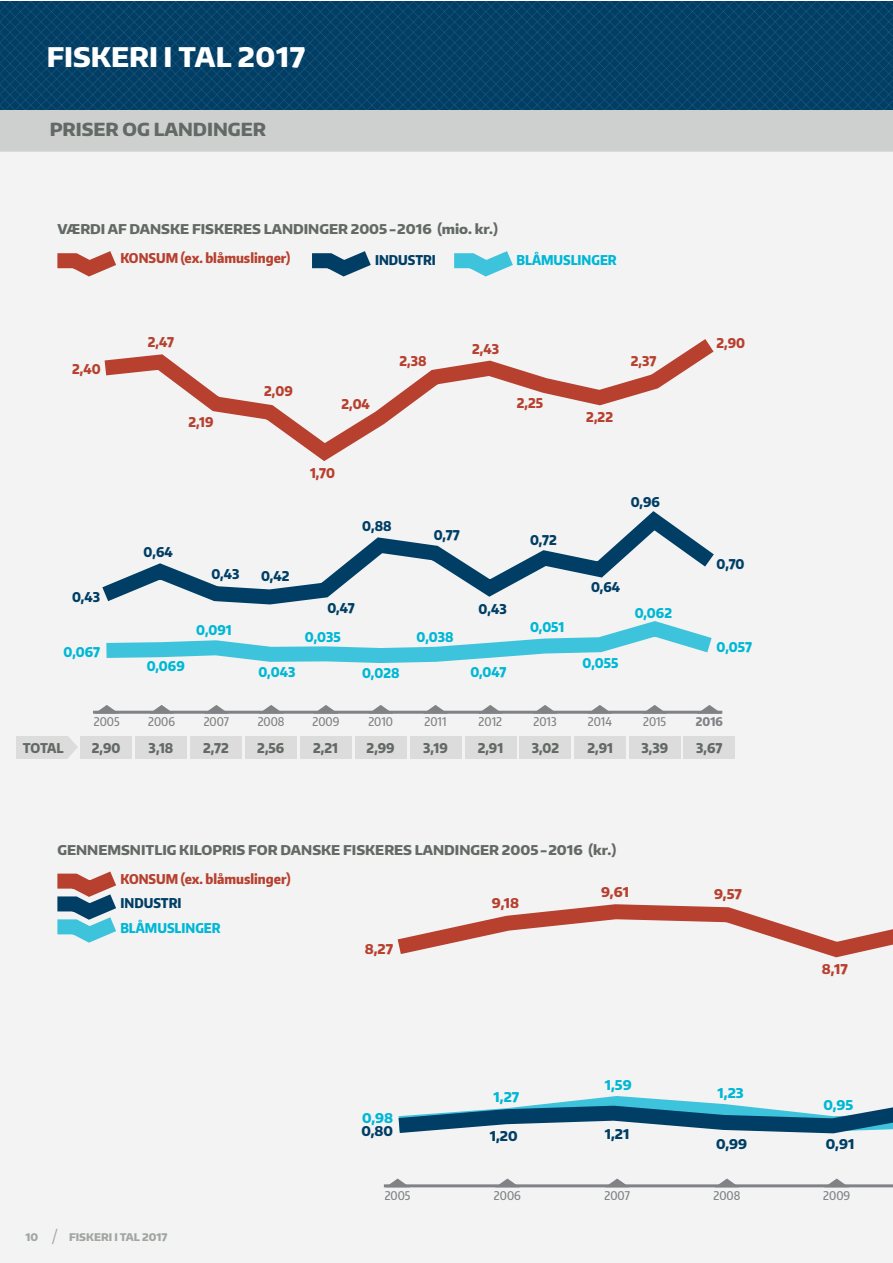
<style>
.page{position:relative;width:893px;height:1263px;background:#fff}
.page>*{position:absolute;margin:0;border:0;box-sizing:border-box;transform-origin:0 0}
.t1{font:800 27px "Encode Sans";color:#fff}
.t2{font:800 18px "Encode Sans";color:#636a65}
.t3{font:800 13.5px "Encode Sans";color:#636a65}
.t4{font:800 13.5px "Encode Sans";color:#00b7d6;scale:.9 1}
.t5{font:800 13.5px "Encode Sans";color:#636a65;scale:.9 1}
.t6{font:800 13.5px "Encode Sans";color:#b7402f;scale:.9 1}
.t7{font:800 13.5px "Encode Sans";color:#003e65;scale:.9 1}
.t8{font:800 13.5px "Encode Sans Condensed";color:#b7402f}
.t9{font:800 13.5px "Encode Sans Condensed";color:#00b7d6}
.t10{font:800 13.5px "Encode Sans";color:#b7402f;scale:.96 1}
.t11{font:800 13.5px "Encode Sans";color:#003e65;scale:.96 1}
.t12{font:800 13.5px "Encode Sans";color:#00b7d6;scale:.96 1}
.t13{font:800 13.5px "Encode Sans Condensed";color:#003e65}
.t14{font:500 12px "Encode Sans Condensed";color:#808285}
.t15{font:800 12px "Encode Sans Condensed";color:#808285}
.t16{font:800 10.5px "Encode Sans";color:#a0a6a2}
.s1{font-weight:300;font-size:18px}
</style>
<div class="page">
<div style="left:0;top:32px;width:892px;height:1231px;background:#f2f3f2"></div>
<div style="left:0;top:109px;width:892px;height:43px;background:#cdd0cf"></div>
<img style="left:0;top:1px;width:892px;height:108px">
<svg style="left:397px;top:904px;width:495px;height:54px"></svg>
<svg style="left:398px;top:1096px;width:494px;height:38px"></svg>
<svg style="left:104px;top:339px;width:610px;height:122px"></svg>
<svg style="left:102px;top:511px;width:612px;height:94px"></svg>
<svg style="left:106px;top:621px;width:606px;height:42px"></svg>
<div style="left:81px;top:736px;width:51px;height:22px;background:#dcdcdc"></div>
<div style="left:135px;top:736px;width:52px;height:22px;background:#dcdcdc"></div>
<div style="left:190px;top:736px;width:51px;height:22px;background:#dcdcdc"></div>
<div style="left:245px;top:736px;width:51px;height:22px;background:#dcdcdc"></div>
<div style="left:300px;top:736px;width:51px;height:22px;background:#dcdcdc"></div>
<div style="left:355px;top:736px;width:51px;height:22px;background:#dcdcdc"></div>
<div style="left:410px;top:736px;width:51px;height:22px;background:#dcdcdc"></div>
<div style="left:465px;top:736px;width:51px;height:22px;background:#dcdcdc"></div>
<div style="left:520px;top:736px;width:51px;height:22px;background:#dcdcdc"></div>
<div style="left:575px;top:736px;width:51px;height:22px;background:#dcdcdc"></div>
<div style="left:629px;top:736px;width:51px;height:22px;background:#dcdcdc"></div>
<div style="left:684px;top:736px;width:51px;height:22px;background:#dcdcdc"></div>
<hr style="left:95px;top:711px;width:626px;height:3px;background:#808285">
<svg style="left:697px;top:705px;width:25px;height:9px"></svg>
<svg style="left:642px;top:705px;width:25px;height:9px"></svg>
<svg style="left:587px;top:705px;width:25px;height:9px"></svg>
<svg style="left:533px;top:705px;width:24px;height:9px"></svg>
<svg style="left:478px;top:705px;width:25px;height:9px"></svg>
<svg style="left:423px;top:705px;width:25px;height:9px"></svg>
<svg style="left:368px;top:705px;width:25px;height:9px"></svg>
<svg style="left:314px;top:705px;width:24px;height:9px"></svg>
<svg style="left:259px;top:705px;width:25px;height:9px"></svg>
<svg style="left:204px;top:705px;width:25px;height:9px"></svg>
<svg style="left:149px;top:705px;width:25px;height:9px"></svg>
<svg style="left:94px;top:705px;width:25px;height:9px"></svg>
<div style="left:16px;top:736px;width:52px;height:22px;background:#dcdcdc"></div>
<svg style="left:68px;top:737px;width:10px;height:21px"></svg>
<hr style="left:385px;top:1184px;width:507px;height:3px;background:#808285">
<svg style="left:824px;top:1178px;width:25px;height:7px"></svg>
<svg style="left:714px;top:1178px;width:25px;height:7px"></svg>
<svg style="left:605px;top:1178px;width:25px;height:7px"></svg>
<svg style="left:495px;top:1178px;width:25px;height:7px"></svg>
<svg style="left:385px;top:1178px;width:25px;height:7px"></svg>
<svg style="left:57px;top:251px;width:59px;height:26px"></svg>
<svg style="left:312px;top:251px;width:59px;height:26px"></svg>
<svg style="left:454px;top:251px;width:59px;height:26px"></svg>
<svg style="left:57px;top:871px;width:59px;height:72px"></svg>
<h1 class="t1" style="left:47px;top:39px;width:260px">FISKERI I TAL 2017</h1>
<h2 class="t2" style="left:50px;top:117px;width:218px">PRISER OG LANDINGER</h2>
<p class="t3" style="left:57px;top:220px;width:442px">VÆRDI AF DANSKE FISKERES LANDINGER 2005 -2016 (MIO. KR.)</p>
<p class="t8" style="left:120px;top:249px;width:171px">KONSUM (EX. BLÅMUSLINGER)</p>
<p class="t13" style="left:375px;top:251px;width:62px">INDUSTRI</p>
<p class="t9" style="left:516px;top:251px;width:102px">BLÅMUSLINGER</p>
<p class="t6" style="left:72px;top:360px;width:33px">2,40</p>
<p class="t7" style="left:72px;top:588px;width:33px">0,43</p>
<p class="t4" style="left:64px;top:643px;width:42px">0,067</p>
<p class="t6" style="left:148px;top:333px;width:31px">2,47</p>
<p class="t6" style="left:188px;top:413px;width:29px">2,19</p>
<p class="t7" style="left:144px;top:543px;width:34px">0,64</p>
<p class="t7" style="left:211px;top:565px;width:33px">0,43</p>
<p class="t4" style="left:196px;top:621px;width:41px">0,091</p>
<p class="t4" style="left:147px;top:657px;width:44px">0,069</p>
<p class="t6" style="left:264px;top:382px;width:33px">2,09</p>
<p class="t6" style="left:341px;top:395px;width:33px">2,04</p>
<p class="t6" style="left:399px;top:352px;width:32px">2,38</p>
<p class="t6" style="left:472px;top:340px;width:32px">2,43</p>
<p class="t6" style="left:517px;top:394px;width:31px">2,25</p>
<p class="t6" style="left:310px;top:464px;width:29px">1,70</p>
<p class="t7" style="left:362px;top:517px;width:34px">0,88</p>
<p class="t7" style="left:261px;top:567px;width:33px">0,42</p>
<p class="t4" style="left:258px;top:663px;width:43px">0,043</p>
<p class="t7" style="left:327px;top:599px;width:32px">0,47</p>
<p class="t4" style="left:305px;top:628px;width:41px">0,035</p>
<p class="t4" style="left:362px;top:664px;width:43px">0,028</p>
<p class="t7" style="left:434px;top:526px;width:30px">0,77</p>
<p class="t4" style="left:417px;top:628px;width:43px">0,038</p>
<p class="t7" style="left:479px;top:600px;width:33px">0,43</p>
<p class="t4" style="left:470px;top:663px;width:42px">0,047</p>
<p class="t7" style="left:530px;top:531px;width:31px">0,72</p>
<p class="t4" style="left:530px;top:618px;width:40px">0,051</p>
<p class="t6" style="left:586px;top:408px;width:31px">2,22</p>
<p class="t6" style="left:631px;top:352px;width:30px">2,37</p>
<p class="t7" style="left:631px;top:493px;width:34px">0,96</p>
<p class="t7" style="left:591px;top:578px;width:34px">0,64</p>
<p class="t4" style="left:635px;top:604px;width:43px">0,062</p>
<p class="t4" style="left:583px;top:654px;width:41px">0,055</p>
<p class="t6" style="left:716px;top:334px;width:33px">2,90</p>
<p class="t7" style="left:716px;top:555px;width:33px">0,70</p>
<p class="t4" style="left:716px;top:638px;width:41px">0,057</p>
<p class="t5" style="left:23px;top:739px;width:47px">TOTAL</p>
<p class="t14" style="left:94px;top:714px;width:27px">2005</p>
<p class="t14" style="left:148px;top:714px;width:28px">2006</p>
<p class="t14" style="left:204px;top:714px;width:27px">2007</p>
<p class="t14" style="left:258px;top:714px;width:28px">2008</p>
<p class="t14" style="left:312px;top:714px;width:28px">2009</p>
<p class="t14" style="left:368px;top:714px;width:26px">2010</p>
<p class="t14" style="left:424px;top:714px;width:24px">2011</p>
<p class="t14" style="left:479px;top:714px;width:25px">2012</p>
<p class="t14" style="left:533px;top:714px;width:25px">2013</p>
<p class="t14" style="left:588px;top:714px;width:26px">2014</p>
<p class="t14" style="left:643px;top:714px;width:25px">2015</p>
<p class="t15" style="left:696px;top:714px;width:28px">2016</p>
<p class="t5" style="left:92px;top:739px;width:33px">2,90</p>
<p class="t5" style="left:149px;top:739px;width:29px">3,18</p>
<p class="t5" style="left:203px;top:739px;width:30px">2,72</p>
<p class="t5" style="left:257px;top:739px;width:32px">2,56</p>
<p class="t5" style="left:313px;top:739px;width:29px">2,21</p>
<p class="t5" style="left:367px;top:739px;width:33px">2,99</p>
<p class="t5" style="left:423px;top:739px;width:29px">3,19</p>
<p class="t5" style="left:478px;top:739px;width:30px">2,91</p>
<p class="t5" style="left:532px;top:739px;width:32px">3,02</p>
<p class="t5" style="left:588px;top:739px;width:30px">2,91</p>
<p class="t5" style="left:641px;top:739px;width:31px">3,39</p>
<p class="t5" style="left:696px;top:739px;width:31px">3,67</p>
<p class="t3" style="left:57px;top:841px;width:560px">GENNEMSNITLIG KILOPRIS FOR DANSKE FISKERES LANDINGER 2005 -2016 (KR.)</p>
<p class="t8" style="left:121px;top:870px;width:171px">KONSUM (EX. BLÅMUSLINGER)</p>
<p class="t13" style="left:121px;top:894px;width:62px">INDUSTRI</p>
<p class="t9" style="left:120px;top:919px;width:102px">BLÅMUSLINGER</p>
<p class="t10" style="left:365px;top:940px;width:31px">8,27</p>
<p class="t12" style="left:362px;top:1109px;width:34px">0,98</p>
<p class="t11" style="left:361px;top:1122px;width:35px">0,80</p>
<p class="t10" style="left:492px;top:894px;width:30px">9,18</p>
<p class="t12" style="left:493px;top:1088px;width:28px">1,27</p>
<p class="t11" style="left:490px;top:1127px;width:31px">1,20</p>
<p class="t10" style="left:601px;top:883px;width:31px">9,61</p>
<p class="t12" style="left:605px;top:1076px;width:30px">1,59</p>
<p class="t11" style="left:605px;top:1125px;width:27px">1,21</p>
<p class="t10" style="left:714px;top:885px;width:30px">9,57</p>
<p class="t12" style="left:717px;top:1083px;width:29px">1,23</p>
<p class="t11" style="left:716px;top:1135px;width:34px">0,99</p>
<p class="t10" style="left:822px;top:960px;width:28px">8,17</p>
<p class="t12" style="left:823px;top:1096px;width:33px">0,95</p>
<p class="t11" style="left:826px;top:1135px;width:31px">0,91</p>
<p class="t16" style="left:26px;top:1230px;width:144px">10 <span class="s1">/</span> FISKERI I TAL 2017</p>
<p class="t14" style="left:385px;top:1187px;width:27px">2005</p>
<p class="t14" style="left:494px;top:1187px;width:28px">2006</p>
<p class="t14" style="left:605px;top:1187px;width:27px">2007</p>
<p class="t14" style="left:713px;top:1187px;width:28px">2008</p>
<p class="t14" style="left:823px;top:1187px;width:28px">2009</p>
</div>
